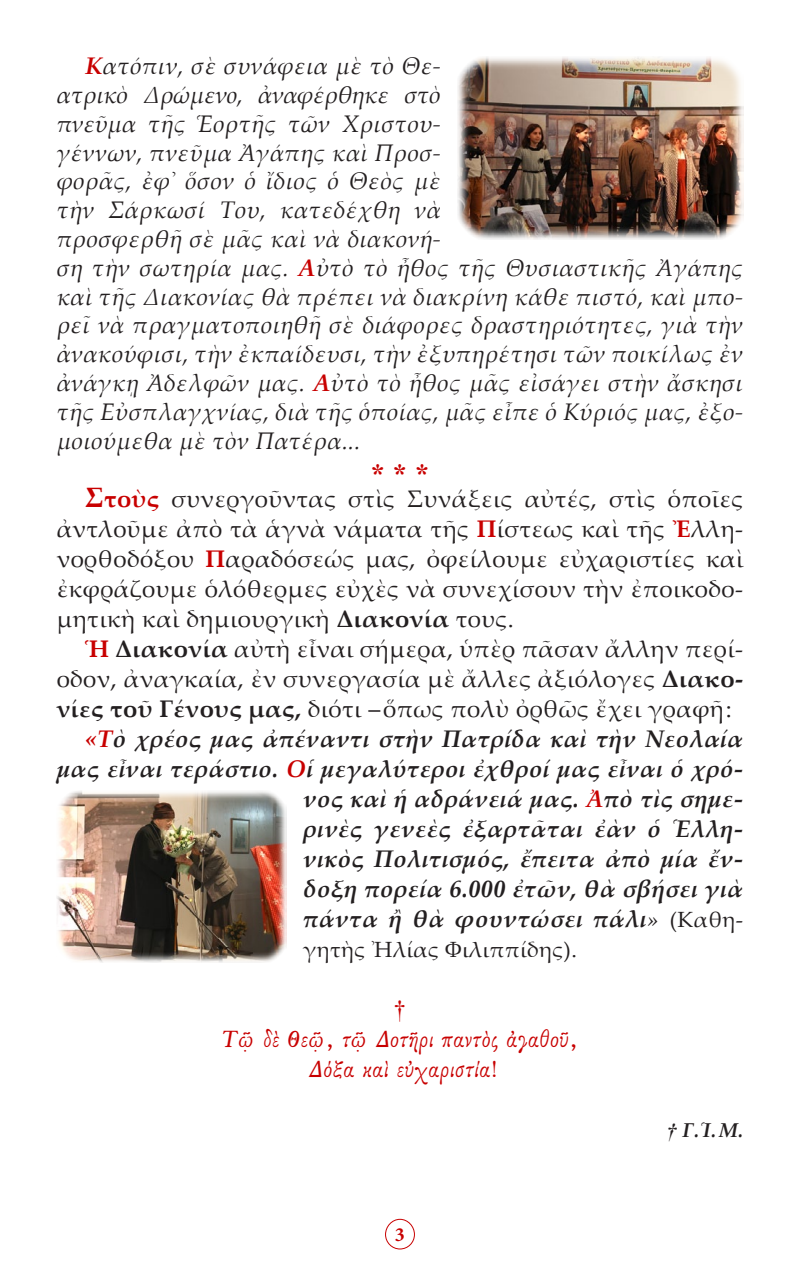
<style>
.page{position:relative;width:800px;height:1270px;background:#fff}
.page>*{position:absolute;margin:0;border:0;box-sizing:border-box;transform-origin:0 0}
.t1{font:28px "CTOS New Times Bold Test 1";color:#c80000}
.t2{font:italic 24px/28.8px "Palatino Linotype";letter-spacing:.01em;color:#231f20}
.t3{font:24px/30px "Palatino Linotype";letter-spacing:.02em;color:#231f20;text-align:justify}
.t4{font:italic 700 24px/30px "Palatino Linotype";letter-spacing:.02em;color:#231f20;text-align:right}
.t5{font:24px "GFS Baskerville";letter-spacing:.02em;color:#c80000}
.t6{font:24px "CTOS New Times Roman Test 1";color:#c80000}
.t7{font:22px "Palatino Linotype";letter-spacing:.02em;color:#231f20}
.t8{font:italic 700 20px "Palatino Linotype";color:#231f20}
.t9{font:700 20px "Minion Pro";color:#c80000}
.s1{font-weight:700;color:#c80000}
.s2{font-weight:700;font-size:28px;color:#c80000}
.s3{font-weight:700}
.s4{color:#c80000}
.s5{font-weight:400}
.s6{font-weight:400;font-style:normal;font-size:22px}
.s7{font-family:"CTOS New Times Bold Italic Test 1";font-weight:400;font-style:normal}
</style>
<div class="page">
<div style="left:385px;top:1219px;width:30px;height:30px;border:1px solid #c80000;border-radius:50%"></div>
<img style="left:458px;top:57px;width:285px;height:182px">
<img style="left:57px;top:791px;width:229px;height:171px">
<p class="t2" style="left:57px;top:51px;width:688px;text-indent:28px"><span class="s1">Κ</span>ατόπιν, σὲ συνάφεια μὲ τὸ Θε-<br>ατρικὸ Δρώμενo, ἀναφέρθηκε στὸ<br>πνεῦμα τῆς Ἑορτῆς τῶν Χριστου-<br>γέννων, πνεῦμα Ἀγάπης καὶ Προσ-<br>φορᾶς, ἐφ᾿ ὅσον ὁ ἴδιος ὁ Θεὸς μὲ<br>τὴν Σάρκωσί Του, κατεδέχθη νὰ<br>προσφερθῆ σὲ μᾶς καὶ νὰ διακονή-<br>ση τὴν σωτηρία μας. <span class="s1">Α</span>ὐτὸ τὸ ἦθος τῆς Θυσιαστικῆς Ἀγάπης καὶ τῆς Διακονίας θὰ πρέπει νὰ διακρίνη κάθε πιστό, καὶ μπο&shy;ρεῖ νὰ πραγματοποιηθῆ σὲ διάφορες δραστηριότητες, γιὰ τὴν ἀνακούφισι, τὴν ἐκπαίδευσι, τὴν ἐξυπηρέτησι τῶν ποικίλως ἐν ἀνάγκῃ Ἀδελφῶν μας. <span class="s1">Α</span>ὐτὸ τὸ ἦθος μᾶς εἰσάγει στὴν ἄσκησι τῆς Εὐσπλαγχνίας, διὰ τῆς ὁποίας, μᾶς εἶπε ὁ Κύριός μας, ἐξο&shy;μοιούμεθα μὲ τὸν Πατέρα...</p>
<p class="t1" style="left:371px;top:458px;width:60px">* * *</p>
<p class="t3" style="left:57px;top:483px;width:688px;text-indent:28px"><span class="s2">Σ</span><span class="s1">τοὺς</span> συνεργοῦντας στὶς Συνάξεις αὐτές, στὶς ὁποῖες ἀντλοῦμε ἀπὸ τὰ ἁγνὰ νάματα τῆς <span class="s1">Π</span>ίστεως καὶ τῆς <span class="s1">Ἐ</span>λλη&shy;νορθοδόξου <span class="s1">Π</span>αραδόσεώς μας, ὀφείλουμε εὐχαριστίες καὶ ἐκφράζουμε ὁλόθερμες εὐχὲς νὰ συνεχίσουν τὴν ἐποικοδο&shy;μητικὴ καὶ δημιουργικὴ <span class="s3">Διακονία</span> τους.</p>
<p class="t3" style="left:57px;top:633px;width:688px;text-indent:28px"><span class="s1">Ἡ</span> <span class="s3">Διακονία</span> αὐτὴ εἶναι σήμερα, ὑπὲρ πᾶσαν ἄλλην περί&shy;οδον, ἀναγκαία, ἐν συνεργασία μὲ ἄλλες ἀξιόλογες <span class="s3">Διακο&shy;νίες τοῦ Γένους μας,</span> διότι –ὅπως πολὺ ὀρθῶς ἔχει γραφῆ:</p>
<p class="t4" style="left:57px;top:723px;width:688px"><span class="s4">«Τ</span>ὸ χρέος μας ἀπέναντι στὴν Πατρίδα καὶ τὴν Νεολαία μας εἶναι τεράστιο. <span class="s4">Ο</span>ἱ μεγαλύτεροι ἐχθροί μας εἶναι ὁ χρό&shy;νος καὶ ἡ αδράνειά μας. <span class="s4">Ἀ</span>πὸ τὶς σημε-<br>ρινὲς γενεὲς ἐξαρτᾶται ἐὰν ὁ Ἑλλη-</p>
<p class="t4" style="left:303px;top:843px;width:441px">νικὸς Πολιτισμός, ἔπειτα ἀπὸ μία ἔν-</p>
<p class="t4" style="left:303px;top:873px;width:442px;text-align:left">δοξη πορεία 6.000 ἐτῶν, θὰ σβήσει γιὰ πάντα ἢ θὰ φουντώσει πάλι<span class="s5">»</span> <span class="s6">(Καθη-</span></p>
<p class="t7" style="left:303px;top:934px;width:275px">γητὴς Ἠλίας Φιλιππίδης).</p>
<p class="t6" style="left:394px;top:996px;width:13px">†</p>
<p class="t5" style="left:222px;top:1026px;width:357px">Τῷ δὲ Θεῷ, τῷ Δοτῆρι παντὸς ἀγαθοῦ,</p>
<p class="t5" style="left:309px;top:1056px;width:191px">Δόξα καὶ εὐχαριστία!</p>
<p class="t8" style="left:667px;top:1116px;width:78px"><span class="s7">†</span> Γ.Ἱ.Μ.</p>
<p class="t9" style="left:395px;top:1220px;width:11px">3</p>
</div>
